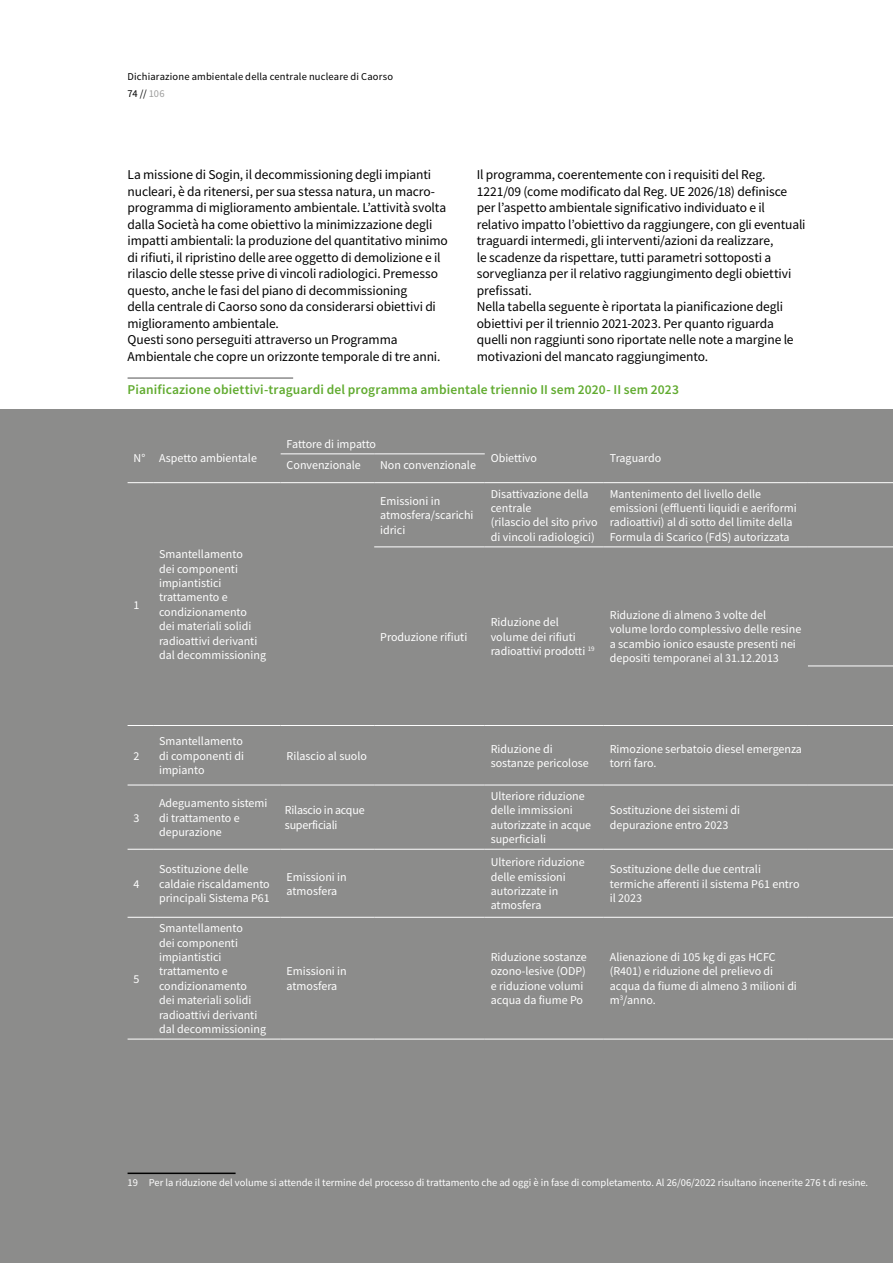
<style>
.page{position:relative;width:893px;height:1263px;background:#fff}
.page>*{position:absolute;margin:0;border:0;box-sizing:border-box;transform-origin:0 0}
.t1{font:13.5px/16.5px "Source Sans Pro";letter-spacing:-.01em;color:#000}
.t2{font:600 13.5px "Source Sans Pro";letter-spacing:.01em;color:#61ab30}
.t3{font:12px/14.4px "Source Sans Pro";color:#fff}
.t4{font:12px/14.4px "Source Sans Pro";letter-spacing:-.02em;color:#fff}
.t5{font:10.5px "Source Sans Pro";color:#fff}
.t6{font:10.5px/16.5px "Source Sans Pro";letter-spacing:.015em;color:#000}
.s1{color:#9d9d9c}
</style>
<div class="page">
<div style="left:0;top:410px;width:893px;height:853px;background:#8c8c8b"></div>
<hr style="left:128px;top:377px;width:165px;height:2px;background:#8c8c8b">
<hr style="left:281px;top:453px;width:93px;height:1px;background:#fff">
<hr style="left:374px;top:453px;width:111px;height:1px;background:#fff">
<svg style="left:128px;top:482px;width:25px;height:1px"></svg>
<hr style="left:153px;top:482px;width:128px;height:1px;background:#fff">
<hr style="left:281px;top:482px;width:93px;height:1px;background:#fff">
<hr style="left:374px;top:482px;width:111px;height:1px;background:#fff">
<hr style="left:485px;top:482px;width:119px;height:1px;background:#fff">
<hr style="left:604px;top:482px;width:204px;height:1px;background:#fff">
<hr style="left:808px;top:482px;width:85px;height:1px;background:#fff">
<hr style="left:374px;top:546px;width:111px;height:1px;background:#fff">
<hr style="left:485px;top:546px;width:119px;height:1px;background:#fff">
<hr style="left:604px;top:546px;width:204px;height:1px;background:#fff">
<hr style="left:808px;top:546px;width:85px;height:1px;background:#fff">
<hr style="left:808px;top:665px;width:85px;height:1px;background:#fff">
<svg style="left:128px;top:725px;width:25px;height:1px"></svg>
<hr style="left:153px;top:725px;width:128px;height:1px;background:#fff">
<hr style="left:281px;top:725px;width:93px;height:1px;background:#fff">
<hr style="left:374px;top:725px;width:111px;height:1px;background:#fff">
<hr style="left:485px;top:725px;width:119px;height:1px;background:#fff">
<hr style="left:604px;top:725px;width:204px;height:1px;background:#fff">
<hr style="left:808px;top:725px;width:85px;height:1px;background:#fff">
<svg style="left:128px;top:785px;width:25px;height:1px"></svg>
<hr style="left:153px;top:785px;width:128px;height:1px;background:#fff">
<hr style="left:281px;top:785px;width:93px;height:1px;background:#fff">
<hr style="left:374px;top:785px;width:111px;height:1px;background:#fff">
<hr style="left:485px;top:785px;width:119px;height:1px;background:#fff">
<hr style="left:604px;top:785px;width:204px;height:1px;background:#fff">
<hr style="left:808px;top:785px;width:85px;height:1px;background:#fff">
<svg style="left:128px;top:849px;width:25px;height:1px"></svg>
<hr style="left:153px;top:849px;width:128px;height:1px;background:#fff">
<hr style="left:281px;top:849px;width:93px;height:1px;background:#fff">
<hr style="left:374px;top:849px;width:111px;height:1px;background:#fff">
<hr style="left:485px;top:849px;width:119px;height:1px;background:#fff">
<hr style="left:604px;top:849px;width:204px;height:1px;background:#fff">
<hr style="left:808px;top:849px;width:85px;height:1px;background:#fff">
<svg style="left:128px;top:917px;width:25px;height:1px"></svg>
<hr style="left:153px;top:917px;width:128px;height:1px;background:#fff">
<hr style="left:281px;top:917px;width:93px;height:1px;background:#fff">
<hr style="left:374px;top:917px;width:111px;height:1px;background:#fff">
<hr style="left:485px;top:917px;width:119px;height:1px;background:#fff">
<hr style="left:604px;top:917px;width:204px;height:1px;background:#fff">
<hr style="left:808px;top:917px;width:85px;height:1px;background:#fff">
<svg style="left:128px;top:1039px;width:25px;height:1px"></svg>
<hr style="left:153px;top:1039px;width:128px;height:1px;background:#fff">
<hr style="left:281px;top:1039px;width:93px;height:1px;background:#fff">
<hr style="left:374px;top:1039px;width:111px;height:1px;background:#fff">
<hr style="left:485px;top:1039px;width:119px;height:1px;background:#fff">
<hr style="left:604px;top:1039px;width:204px;height:1px;background:#fff">
<hr style="left:808px;top:1039px;width:85px;height:1px;background:#fff">
<hr style="left:128px;top:1172px;width:108px;height:2px;background:#000">
<p class="t6" style="left:128px;top:68px;width:267px">Dichiarazione ambientale della centrale nucleare di Caorso<br>74 // <span class="s1">106</span></p>
<p class="t1" style="left:128px;top:166px;width:322px">La missione di Sogin, il decommissioning degli impianti nucleari, è da ritenersi, per sua stessa natura, un macro&shy;programma di miglioramento ambientale. L’attività svolta dalla Società ha come obiettivo la minimizzazione degli impatti ambientali: la produzione del quantitativo minimo di rifiuti, il ripristino delle aree oggetto di demolizione e il rilascio delle stesse prive di vincoli radiologici. Premesso questo, anche le fasi del piano di decommissioning<br>della centrale di Caorso sono da considerarsi obiettivi di miglioramento ambientale.<br>Questi sono perseguiti attraverso un Programma Ambientale che copre un orizzonte temporale di tre anni.</p>
<p class="t1" style="left:477px;top:166px;width:330px">Il programma, coerentemente con i requisiti del Reg.<br>1221/09 (come modificato dal Reg. UE 2026/18) definisce per l’aspetto ambientale significativo individuato e il relativo impatto l’obiettivo da raggiungere, con gli eventuali traguardi intermedi, gli interventi/azioni da realizzare,<br>le scadenze da rispettare, tutti parametri sottoposti a sorveglianza per il relativo raggiungimento degli obiettivi prefissati.<br>Nella tabella seguente è riportata la pianificazione degli obiettivi per il triennio 2021-2023. Per quanto riguarda quelli non raggiunti sono riportate nelle note a margine le motivazioni del mancato raggiungimento.</p>
<p class="t2" style="left:128px;top:380px;width:553px">Pianificazione obiettivi-traguardi del programma ambientale triennio II sem 2020- II sem 2023</p>
<p class="t3" style="left:134px;top:451px;width:125px">N° Aspetto ambientale</p>
<p class="t3" style="left:134px;top:597px;width:7px">1</p>
<p class="t3" style="left:159px;top:547px;width:108px">Smantellamento<br>dei componenti impiantistici trattamento e condizionamento<br>dei materiali solidi radioattivi derivanti dal decommissioning</p>
<p class="t3" style="left:287px;top:437px;width:91px">Fattore di impatto</p>
<p class="t3" style="left:287px;top:458px;width:76px">Convenzionale</p>
<p class="t3" style="left:380px;top:458px;width:97px">Non convenzionale</p>
<p class="t3" style="left:491px;top:451px;width:48px">Obiettivo</p>
<p class="t3" style="left:610px;top:451px;width:53px">Traguardo</p>
<p class="t3" style="left:380px;top:494px;width:95px">Emissioni in atmosfera/scarichi idrici</p>
<p class="t3" style="left:491px;top:486px;width:108px">Disattivazione della centrale<br>(rilascio del sito privo di vincoli radiologici)</p>
<p class="t3" style="left:610px;top:486px;width:188px">Mantenimento del livello delle emissioni (effluenti liquidi e aeriformi radioattivi) al di sotto del limite della Formula di Scarico (FdS) autorizzata</p>
<p class="t3" style="left:380px;top:629px;width:89px">Produzione rifiuti</p>
<p class="t3" style="left:491px;top:615px;width:105px">Riduzione del volume dei rifiuti radioattivi prodotti <sup>19</sup></p>
<p class="t3" style="left:610px;top:608px;width:193px">Riduzione di almeno 3 volte del volume lordo complessivo delle resine a scambio ionico esauste presenti nei depositi temporanei al 31.12.2013</p>
<p class="t3" style="left:134px;top:748px;width:7px">2</p>
<p class="t3" style="left:159px;top:734px;width:86px;text-align:justify">Smantellamento di componenti di impianto</p>
<p class="t3" style="left:287px;top:748px;width:82px">Rilascio al suolo</p>
<p class="t3" style="left:491px;top:741px;width:100px">Riduzione di sostanze pericolose</p>
<p class="t3" style="left:610px;top:741px;width:194px">Rimozione serbatoio diesel emergenza torri faro.</p>
<p class="t3" style="left:134px;top:810px;width:7px">3</p>
<p class="t3" style="left:134px;top:876px;width:7px">4</p>
<p class="t3" style="left:134px;top:971px;width:7px">5</p>
<p class="t3" style="left:159px;top:796px;width:110px">Adeguamento sistemi di trattamento e depurazione</p>
<p class="t4" style="left:285px;top:803px;width:81px">Rilascio in acque superficiali</p>
<p class="t3" style="left:159px;top:862px;width:112px">Sostituzione delle caldaie riscaldamento principali Sistema P61</p>
<p class="t3" style="left:287px;top:869px;width:62px">Emissioni in atmosfera</p>
<p class="t3" style="left:159px;top:921px;width:108px">Smantellamento<br>dei componenti impiantistici trattamento e condizionamento<br>dei materiali solidi radioattivi derivanti dal decommissioning</p>
<p class="t3" style="left:287px;top:964px;width:62px">Emissioni in atmosfera</p>
<p class="t3" style="left:491px;top:789px;width:102px">Ulteriore riduzione delle immissioni autorizzate in acque superficiali</p>
<p class="t3" style="left:610px;top:803px;width:132px">Sostituzione dei sistemi di depurazione entro 2023</p>
<p class="t3" style="left:491px;top:855px;width:96px">Ulteriore riduzione delle emissioni autorizzate in atmosfera</p>
<p class="t3" style="left:610px;top:862px;width:191px">Sostituzione delle due centrali termiche afferenti il sistema P61 entro il 2023</p>
<p class="t3" style="left:491px;top:950px;width:98px">Riduzione sostanze ozono-lesive (ODP) e riduzione volumi acqua da fiume Po</p>
<p class="t3" style="left:610px;top:950px;width:189px">Alienazione di 105 kg di gas HCFC (R401) e riduzione del prelievo di acqua da fiume di almeno 3 milioni di m<sup>3</sup>/anno.</p>
<p class="t5" style="left:128px;top:1176px;width:742px">19 Per la riduzione del volume si attende il termine del processo di trattamento che ad oggi è in fase di completamento. Al 26/06/2022 risultano incenerite 276 t di resine.</p>
</div>
